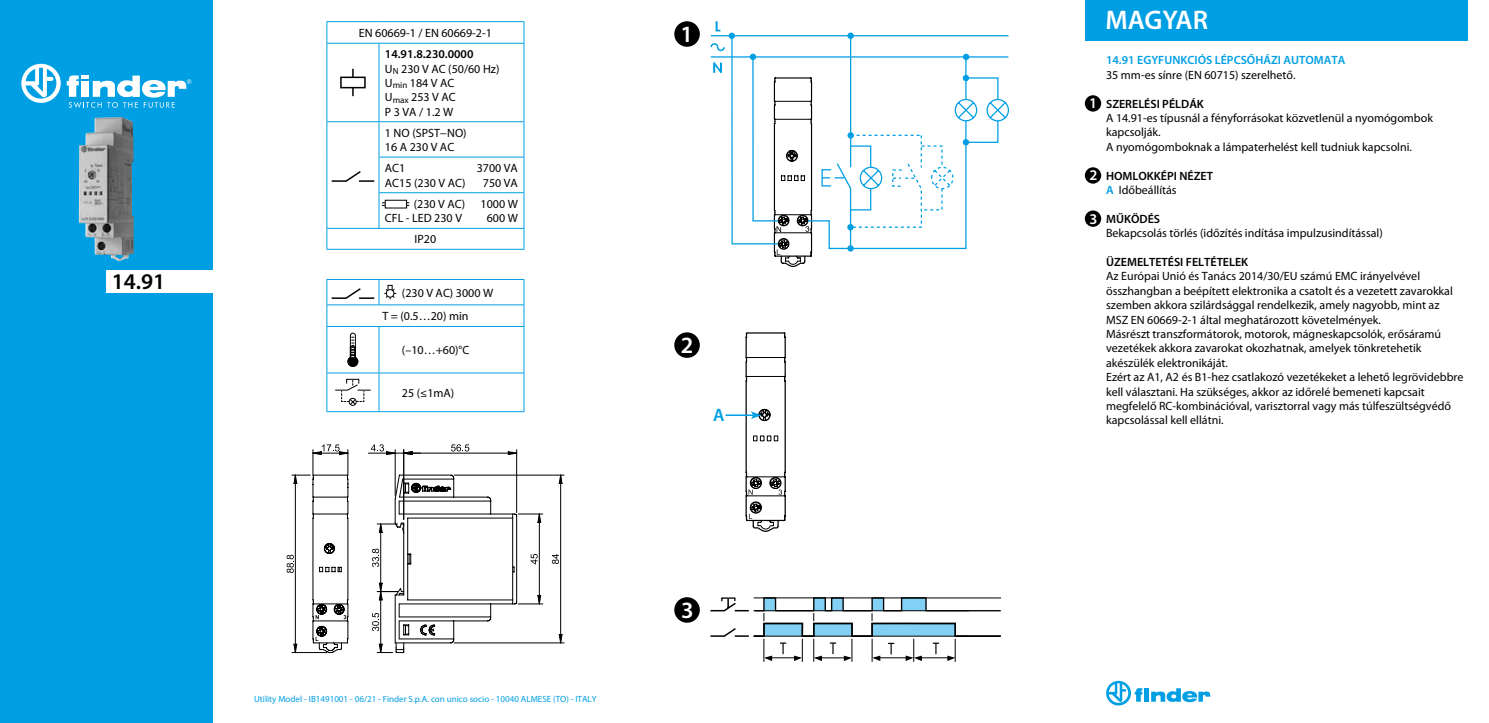
<style>
.page{position:relative;width:1489px;height:723px;background:#fff}
.page>*{position:absolute;margin:0;border:0;box-sizing:border-box;transform-origin:0 0}
.t1{font:600 27px "Myriad Pro";letter-spacing:-.005em;color:#fff}
.t2{font:600 23.4px "Myriad Pro";color:#fff}
.t3{font:600 22.5px "Myriad Pro";color:#000}
.t4{font:600 18px "Myriad Pro";color:#009fe3}
.t5{font:600 14.85px "Myriad Pro";color:#fff}
.t6{font:12px/14.4px "Myriad Pro";color:#000}
.t7{font:600 12px/14.4px "Myriad Pro";color:#000}
.t8{font:600 12px "Myriad Pro";color:#009fe3}
.t9{font:9px "Myriad Pro";color:#009fe3}
.s1{font-weight:600}
.s2{color:#009fe3}
.s3{font-weight:400}
</style>
<div class="page">
<hr style="left:312px;top:518px;width:1px;height:82px;background:#000">
<hr style="left:347px;top:518px;width:1px;height:82px;background:#000">
<hr style="left:454px;top:475px;width:110px;height:1px;background:#000">
<hr style="left:454px;top:643px;width:110px;height:1px;background:#000">
<svg style="left:552px;top:554px;width:7px;height:10px"></svg>
<svg style="left:559px;top:475px;width:3px;height:9px"></svg>
<svg style="left:559px;top:634px;width:3px;height:9px"></svg>
<hr style="left:560px;top:475px;width:1px;height:168px;background:#000">
<hr style="left:292px;top:652px;width:35px;height:1px;background:#000">
<svg style="left:286px;top:555px;width:8px;height:18px"></svg>
<svg style="left:292px;top:444px;width:56px;height:74px"></svg>
<svg style="left:294px;top:644px;width:3px;height:9px"></svg>
<hr style="left:295px;top:475px;width:1px;height:177px;background:#000">
<hr style="left:395px;top:450px;width:1px;height:45px;background:#000">
<svg style="left:371px;top:444px;width:24px;height:11px"></svg>
<hr style="left:368px;top:453px;width:52px;height:1px;background:#000">
<hr style="left:403px;top:450px;width:1px;height:69px;background:#000">
<hr style="left:516px;top:450px;width:1px;height:62px;background:#000">
<svg style="left:451px;top:444px;width:18px;height:7px"></svg>
<svg style="left:403px;top:451px;width:9px;height:4px"></svg>
<svg style="left:508px;top:451px;width:9px;height:4px"></svg>
<hr style="left:404px;top:453px;width:112px;height:1px;background:#000">
<svg style="left:372px;top:474px;width:171px;height:179px"></svg>
<svg style="left:312px;top:543px;width:36px;height:110px"></svg>
<hr style="left:326px;top:21px;width:53px;height:1px;background:#009fe3">
<svg style="left:326px;top:22px;width:1px;height:21px"></svg>
<hr style="left:379px;top:21px;width:145px;height:1px;background:#009fe3">
<svg style="left:523px;top:22px;width:1px;height:21px"></svg>
<hr style="left:326px;top:43px;width:53px;height:1px;background:#009fe3">
<hr style="left:326px;top:44px;width:1px;height:77px;background:#009fe3">
<hr style="left:379px;top:43px;width:145px;height:1px;background:#009fe3">
<hr style="left:378px;top:44px;width:1px;height:77px;background:#009fe3">
<hr style="left:523px;top:44px;width:1px;height:77px;background:#009fe3">
<hr style="left:326px;top:121px;width:53px;height:1px;background:#009fe3">
<hr style="left:326px;top:122px;width:1px;height:35px;background:#009fe3">
<hr style="left:379px;top:121px;width:145px;height:1px;background:#009fe3">
<hr style="left:378px;top:122px;width:1px;height:35px;background:#009fe3">
<hr style="left:523px;top:122px;width:1px;height:35px;background:#009fe3">
<hr style="left:326px;top:157px;width:1px;height:36px;background:#009fe3">
<hr style="left:378px;top:157px;width:146px;height:1px;background:#009fe3">
<hr style="left:378px;top:157px;width:1px;height:35px;background:#009fe3">
<hr style="left:523px;top:157px;width:1px;height:35px;background:#009fe3">
<hr style="left:326px;top:193px;width:1px;height:35px;background:#009fe3">
<hr style="left:378px;top:192px;width:146px;height:1px;background:#009fe3">
<hr style="left:378px;top:193px;width:1px;height:35px;background:#009fe3">
<hr style="left:523px;top:193px;width:1px;height:35px;background:#009fe3">
<hr style="left:326px;top:228px;width:53px;height:1px;background:#009fe3">
<svg style="left:326px;top:229px;width:1px;height:20px"></svg>
<hr style="left:379px;top:228px;width:145px;height:1px;background:#009fe3">
<svg style="left:523px;top:229px;width:1px;height:20px"></svg>
<hr style="left:326px;top:249px;width:53px;height:1px;background:#009fe3">
<hr style="left:379px;top:249px;width:145px;height:1px;background:#009fe3">
<hr style="left:352px;top:69px;width:2px;height:27px;background:#000">
<div style="left:341px;top:77px;width:24px;height:11px;background:#fff"></div>
<div style="left:340px;top:77px;width:26px;height:11px;border:2px solid #000"></div>
<svg style="left:331px;top:171px;width:43px;height:11px"></svg>
<svg style="left:382px;top:202px;width:27px;height:4px"></svg>
<div style="left:385px;top:200px;width:21px;height:8px;background:#fff"></div>
<div style="left:385px;top:200px;width:22px;height:8px;border:1px solid #000"></div>
<hr style="left:326px;top:279px;width:53px;height:1px;background:#009fe3">
<hr style="left:379px;top:279px;width:145px;height:1px;background:#009fe3">
<hr style="left:379px;top:304px;width:145px;height:1px;background:#009fe3">
<svg style="left:523px;top:280px;width:1px;height:46px"></svg>
<hr style="left:326px;top:326px;width:53px;height:1px;background:#009fe3">
<hr style="left:326px;top:327px;width:1px;height:46px;background:#009fe3">
<hr style="left:379px;top:326px;width:145px;height:1px;background:#009fe3">
<hr style="left:378px;top:327px;width:1px;height:46px;background:#009fe3">
<hr style="left:523px;top:327px;width:1px;height:46px;background:#009fe3">
<hr style="left:326px;top:373px;width:53px;height:1px;background:#009fe3">
<hr style="left:326px;top:373px;width:1px;height:38px;background:#009fe3">
<hr style="left:379px;top:373px;width:145px;height:1px;background:#009fe3">
<hr style="left:378px;top:373px;width:1px;height:38px;background:#009fe3">
<hr style="left:523px;top:373px;width:1px;height:38px;background:#009fe3">
<hr style="left:326px;top:411px;width:53px;height:1px;background:#009fe3">
<hr style="left:379px;top:411px;width:145px;height:1px;background:#009fe3">
<svg style="left:347px;top:333px;width:11px;height:34px"></svg>
<div style="left:346px;top:379px;width:13px;height:5px;border:1px solid #000"></div>
<div style="left:349px;top:398px;width:7px;height:8px;border:1px solid #000;border-radius:50%"></div>
<svg style="left:335px;top:380px;width:36px;height:25px"></svg>
<svg style="left:326px;top:280px;width:70px;height:46px"></svg>
<div style="left:386px;top:290px;width:8px;height:7px;background:#fff;border-radius:50%"></div>
<div style="left:386px;top:289px;width:8px;height:9px;border:1px solid #000;border-radius:50%"></div>
<svg style="left:710px;top:21px;width:299px;height:246px"></svg>
<hr style="left:725px;top:414px;width:28px;height:2px;background:#009fe3">
<svg style="left:745px;top:332px;width:40px;height:200px"></svg>
<svg style="left:710px;top:597px;width:291px;height:65px"></svg>
<div style="left:674px;top:21px;width:25px;height:26px;background:#000;border-radius:50%"></div>
<div style="left:674px;top:332px;width:25px;height:26px;background:#000;border-radius:50%"></div>
<div style="left:674px;top:597px;width:25px;height:26px;background:#000;border-radius:50%"></div>
<svg style="left:1106px;top:681px;width:104px;height:24px"></svg>
<div style="left:0;top:0;width:213px;height:723px;background:#009fe3"></div>
<div style="left:106px;top:270px;width:113px;height:22px;background:#fff"></div>
<svg style="left:21px;top:64px;width:40px;height:39px"></svg>
<svg style="left:67px;top:75px;width:124px;height:33px"></svg>
<img style="left:79px;top:117px;width:55px;height:144px">
<div style="left:1084px;top:95px;width:17px;height:17px;background:#000;border-radius:50%"></div>
<div style="left:1084px;top:167px;width:17px;height:17px;background:#000;border-radius:50%"></div>
<div style="left:1084px;top:210px;width:17px;height:17px;background:#000;border-radius:50%"></div>
<div style="left:1084px;top:0;width:383px;height:40px;background:#009fe3"></div>
<h3 class="t3" style="left:112px;top:267px;width:55px">14.91</h3>
<p class="t6" style="left:359px;top:26px;width:134px">EN 60669-1 / EN 60669-2-1</p>
<p class="t6" style="left:385px;top:47px;width:116px"><span class="s1">14.91.8.230.0000<br></span>U<sub>N</sub> 230 V AC (50/60 Hz)<br>U<sub>min</sub> 184 V AC<br>U<sub>max</sub> 253 V AC<br>P 3 VA / 1.2 W</p>
<p class="t6" style="left:385px;top:125px;width:83px">1 NO (SPST−NO)<br>16 A 230 V AC</p>
<p class="t6" style="left:385px;top:161px;width:22px">AC1</p>
<p class="t6" style="left:477px;top:161px;width:43px">3700 VA</p>
<p class="t6" style="left:385px;top:175px;width:82px">AC15 (230 V AC)</p>
<p class="t6" style="left:483px;top:175px;width:37px">750 VA</p>
<p class="t6" style="left:414px;top:196px;width:53px">(230 V AC)</p>
<p class="t6" style="left:480px;top:196px;width:39px">1000 W</p>
<p class="t6" style="left:385px;top:211px;width:79px">CFL - LED 230 V</p>
<p class="t6" style="left:487px;top:211px;width:33px">600 W</p>
<p class="t6" style="left:414px;top:232px;width:23px">IP20</p>
<p class="t6" style="left:382px;top:281px;width:112px;line-height:23.5px;text-indent:20px">(230 V AC) 3000 W<br>T = (0.5…20) min</p>
<p class="t6" style="left:402px;top:343px;width:69px">(–10…+60)°C</p>
<p class="t6" style="left:402px;top:385px;width:54px">25 (≤1mA)</p>
<p class="t9" style="left:254px;top:693px;width:344px">Utility Model - IB1491001 - 06/21 - Finder S.p.A. con unico socio - 10040 ALMESE (TO) - ITALY</p>
<h2 class="t2" style="left:680px;top:19px;width:14px">1</h2>
<h2 class="t2" style="left:681px;top:330px;width:14px">2</h2>
<h3 class="t4" style="left:713px;top:403px;width:13px">A</h3>
<h2 class="t2" style="left:681px;top:595px;width:14px">3</h2>
<h1 class="t1" style="left:1105px;top:3px;width:104px">MAGYAR</h1>
<p class="t5" style="left:1088px;top:94px;width:9px">1</p>
<p class="t5" style="left:1089px;top:166px;width:9px">2</p>
<p class="t5" style="left:1089px;top:209px;width:9px">3</p>
<p class="t8" style="left:1106px;top:53px;width:241px">14.91 EGYFUNKCIÓS LÉPCSŐHÁZI AUTOMATA</p>
<p class="t6" style="left:1106px;top:67px;width:191px">35 mm-es sínre (EN 60715) szerelhető.</p>
<p class="t7" style="left:1106px;top:96px;width:99px">SZERELÉSI PÉLDÁK</p>
<p class="t6" style="left:1106px;top:110px;width:328px">A 14.91-es típusnál a fényforrásokat közvetlenül a nyomógombok kapcsolják.<br>A nyomógomboknak a lámpaterhelést kell tudniuk kapcsolni.</p>
<p class="t7" style="left:1106px;top:168px;width:108px">HOMLOKKÉPI NÉZET<br><span class="s2">A</span> <span class="s3">Időbeállítás</span></p>
<p class="t7" style="left:1106px;top:211px;width:55px">MŰKÖDÉS</p>
<p class="t6" style="left:1106px;top:226px;width:278px">Bekapcsolás törlés (időzítés indítása impulzusindítással)</p>
<p class="t7" style="left:1106px;top:254px;width:144px">ÜZEMELTETÉSI FELTÉTELEK</p>
<p class="t6" style="left:1106px;top:269px;width:359px">Az Európai Unió és Tanács 2014/30/EU számú EMC irányelvével összhangban a beépített elektronika a csatolt és a vezetett zavarokkal szemben akkora szilárdsággal rendelkezik, amely nagyobb, mint az MSZ EN 60669-2-1 által meghatározott követelmények.<br>Másrészt transzformátorok, motorok, mágneskapcsolók, erősáramú vezetékek akkora zavarokat okozhatnak, amelyek tönkretehetik akészülék elektronikáját.<br>Ezért az A1, A2 és B1-hez csatlakozó vezetékeket a lehető legrövidebbre kell választani. Ha szükséges, akkor az időrelé bemeneti kapcsait megfelelő RC-kombinációval, varisztorral vagy más túlfeszültségvédő kapcsolással kell ellátni.</p>
</div>
